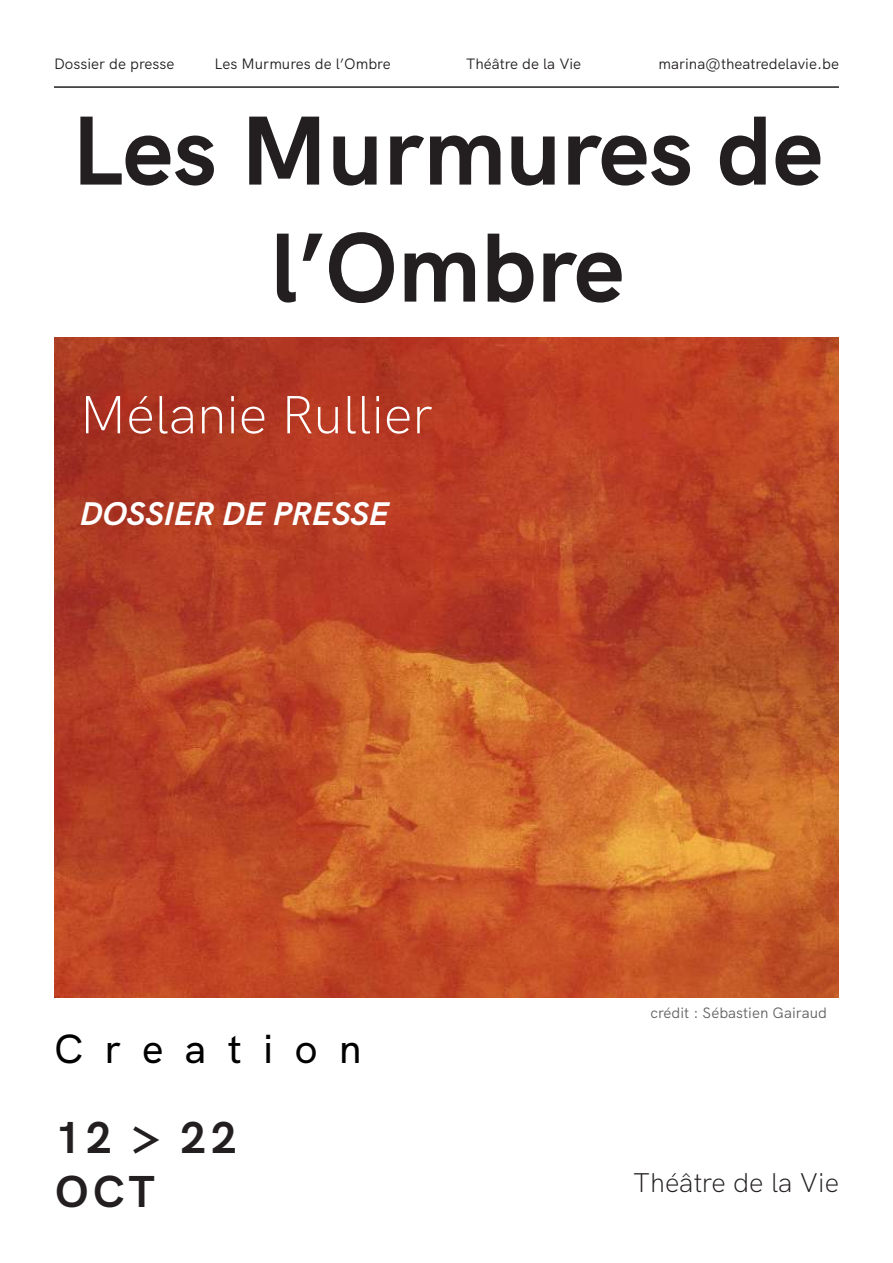
<style>
.page{position:relative;width:893px;height:1263px;background:#fff}
.page>*{position:absolute;margin:0;border:0;box-sizing:border-box;transform-origin:0 0}
.t1{font:700 97.5px/117px "HK Grotesk";color:#231f20;text-align:center}
.t2{font:54px "HK Grotesk Light Legacy";color:#fff}
.t3{font:45px/54px "HK Grotesk Bold Legacy";letter-spacing:.1em;color:#231f20}
.t4{font:500 40.5px "HK Grotesk";color:#000}
.t5{font:italic 33px "HK Grotesk Bold Legacy";color:#fff}
.t6{font:300 27px "HK Grotesk";color:#231f20}
.t7{font:15px "HK Grotesk";color:#231f20}
.t8{font:15px "HK Grotesk";color:#636366}
</style>
<div class="page">
<hr style="left:54px;top:86px;width:785px;height:2px;background:#231f20">
<img style="left:54px;top:337px;width:785px;height:660px">
<p class="t7" style="left:54px;top:59px;width:122px">Dossier de presse</p>
<p class="t7" style="left:214px;top:59px;width:178px">Les Murmures de l’Ombre</p>
<p class="t7" style="left:466px;top:59px;width:117px">Théâtre de la Vie</p>
<p class="t7" style="left:658px;top:59px;width:182px">marina@theatredelavie.be</p>
<h1 class="t1" style="left:72px;top:102px;width:753px">Les Murmures de l’Ombre</h1>
<h2 class="t2" style="left:80px;top:385px;width:355px">Mélanie Rullier</h2>
<h3 class="t5" style="left:80px;top:494px;width:311px">DOSSIER DE PRESSE</h3>
<h3 class="t4" style="left:54px;top:1025px;width:309px">C r e a t i o n</h3>
<h3 class="t3" style="left:55px;top:1110px;width:183px">12 &gt; 22<br>OCT</h3>
<p class="t8" style="left:651px;top:1008px;width:178px">crédit : Sébastien Gairaud</p>
<h3 class="t6" style="left:633px;top:1167px;width:207px">Théâtre de la Vie</h3>
</div>
